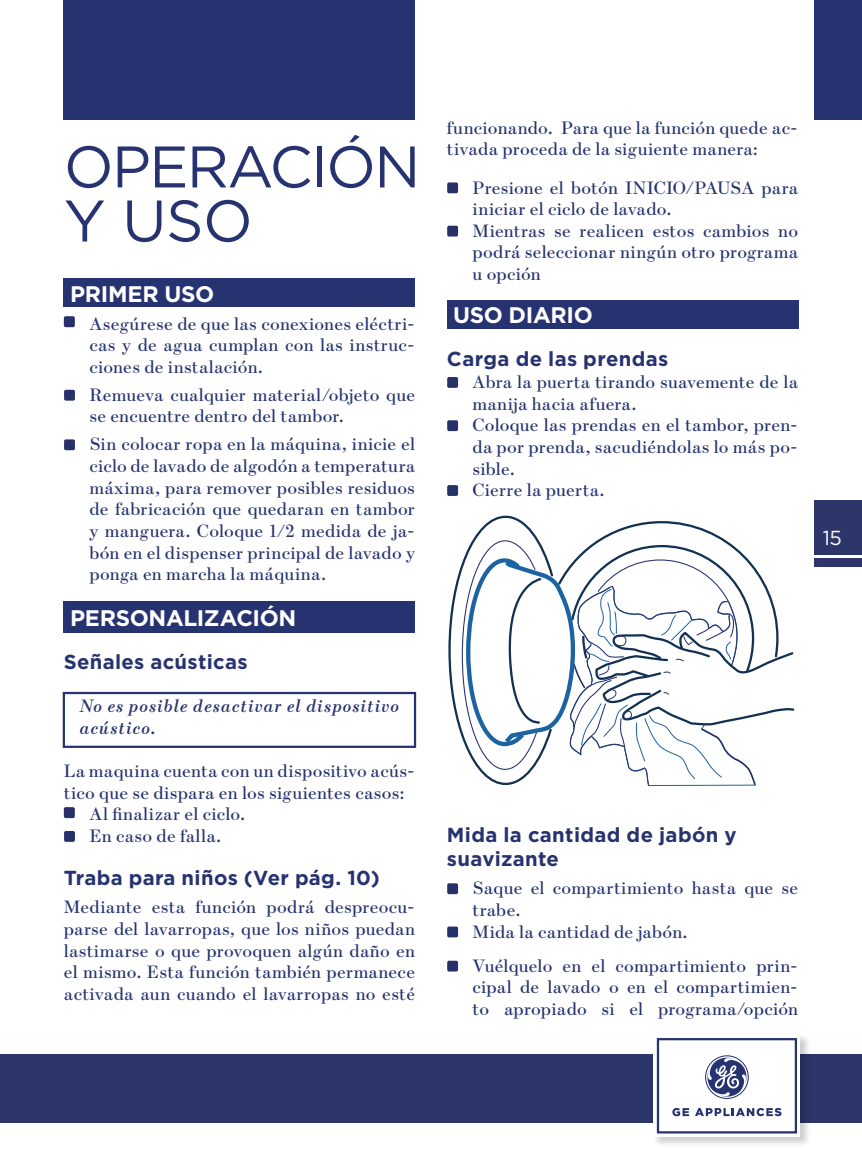
<style>
.page{position:relative;width:862px;height:1149px;background:#fff}
.page>*{position:absolute;margin:0;border:0;box-sizing:border-box;transform-origin:0 0}
.t1{font:58.5px/54px "Gotham";letter-spacing:-.03em;color:#263370}
.t2{font:700 22.5px "Gotham";letter-spacing:-.015em;color:#fff}
.t3{font:700 20.25px/24.3px "Gotham";letter-spacing:.015em;color:#263370}
.t4{font:20.25px "Gotham";color:#fff}
.t5{font:18px/21.6px "Escrow";letter-spacing:.015em;color:#263370}
.t6{font:italic 600 18px/21.6px "Escrow";letter-spacing:.065em;color:#263370}
</style>
<div class="page">
<div style="left:1px;top:1054px;width:860px;height:68px;background:#2d366a"></div>
<div style="left:651px;top:1032px;width:159px;height:115px;background:#000;opacity:.89"></div>
<div style="left:653px;top:1034px;width:146px;height:101px;background:linear-gradient(to right,#fff,#fff)"></div>
<div style="left:656px;top:1037px;width:140px;height:96px;background:#fff;border:2px solid #263370"></div>
<svg style="left:705px;top:1055px;width:43px;height:43px"></svg>
<svg style="left:672px;top:1108px;width:16px;height:7px"></svg>
<svg style="left:695px;top:1108px;width:86px;height:7px"></svg>
<div style="left:813px;top:500px;width:48px;height:66px;background:#2d366a"></div>
<hr style="left:813px;top:555px;width:48px;height:3px;background:#fff">
<div style="left:64px;top:600px;width:351px;height:32px;background:#263370"></div>
<div style="left:446px;top:300px;width:351px;height:28px;background:#263370"></div>
<div style="left:64px;top:278px;width:351px;height:28px;background:#263370"></div>
<div style="left:64px;top:0;width:351px;height:119px;background:#263370"></div>
<div style="left:447px;top:182px;width:11px;height:11px;background:#273068;border-radius:2px"></div>
<div style="left:447px;top:225px;width:11px;height:11px;background:#273068;border-radius:2px"></div>
<div style="left:447px;top:377px;width:11px;height:11px;background:#273068;border-radius:2px"></div>
<div style="left:447px;top:420px;width:11px;height:11px;background:#273068;border-radius:2px"></div>
<div style="left:447px;top:485px;width:11px;height:11px;background:#273068;border-radius:2px"></div>
<svg style="left:448px;top:515px;width:347px;height:271px"></svg>
<div style="left:447px;top:883px;width:11px;height:10px;background:#273068;border-radius:2px"></div>
<div style="left:447px;top:926px;width:11px;height:11px;background:#273068;border-radius:2px"></div>
<div style="left:447px;top:960px;width:11px;height:11px;background:#273068;border-radius:2px"></div>
<div style="left:64px;top:316px;width:11px;height:11px;background:#273068;border-radius:2px"></div>
<div style="left:64px;top:389px;width:11px;height:11px;background:#273068;border-radius:2px"></div>
<div style="left:64px;top:439px;width:11px;height:11px;background:#273068;border-radius:2px"></div>
<div style="left:63px;top:691px;width:353px;height:56px;background:#fff;border:2px solid #263370"></div>
<div style="left:64px;top:806px;width:11px;height:11px;background:#273068;border-radius:2px"></div>
<div style="left:64px;top:830px;width:11px;height:11px;background:#273068;border-radius:2px"></div>
<div style="left:813px;top:0;width:48px;height:119px;background:#263370"></div>
<h1 class="t1" style="left:64px;top:138px;width:358px">OPERACIÓN<br>Y USO</h1>
<p class="t2" style="left:70px;top:278px;width:146px">PRIMER USO</p>
<p class="t5" style="left:89px;top:312px;width:327px;text-align:justify">Asegúrese de que las conexiones eléctri&shy;cas y de agua cumplan con las instruc&shy;ciones de instalación.</p>
<p class="t5" style="left:89px;top:383px;width:327px">Remueva cualquier material/objeto que se encuentre dentro del tambor.</p>
<p class="t5" style="left:89px;top:433px;width:327px;text-align:justify">Sin colocar ropa en la máquina, inicie el ciclo de lavado de algodón a temperatura máxima, para remover posibles residuos de fabricación que quedaran en tambor y manguera. Coloque 1/2 medida de ja&shy;bón en el dispenser principal de lavado y ponga en marcha la máquina.</p>
<p class="t2" style="left:70px;top:602px;width:228px">PERSONALIZACIÓN</p>
<p class="t3" style="left:64px;top:649px;width:185px">Señales acústicas</p>
<p class="t6" style="left:80px;top:694px;width:320px">No es posible desactivar el dispositivo acústico.</p>
<p class="t5" style="left:64px;top:759px;width:352px">La maquina cuenta con un dispositivo acús-</p>
<p class="t5" style="left:64px;top:781px;width:342px">tico que se dispara en los siguientes casos:</p>
<p class="t5" style="left:89px;top:802px;width:157px">Al finalizar el ciclo.</p>
<p class="t5" style="left:89px;top:824px;width:133px">En caso de falla.</p>
<p class="t3" style="left:64px;top:865px;width:317px">Traba para niños (Ver pág. 10)</p>
<p class="t5" style="left:64px;top:895px;width:352px;text-align:justify">Mediante esta función podrá despreocu&shy;parse del lavarropas, que los niños puedan lastimarse o que provoquen algún daño en el mismo. Esta función también permanece activada aun cuando el lavarropas no esté</p>
<p class="t5" style="left:446px;top:116px;width:352px">funcionando. Para que la función quede ac&shy;tivada proceda de la siguiente manera:</p>
<p class="t5" style="left:472px;top:176px;width:327px">Presione el botón INICIO/PAUSA para iniciar el ciclo de lavado.<br>Mientras se realicen estos cambios no podrá seleccionar ningún otro programa u opción</p>
<p class="t2" style="left:453px;top:300px;width:141px">USO DIARIO</p>
<p class="t3" style="left:446px;top:347px;width:223px">Carga de las prendas</p>
<p class="t5" style="left:472px;top:370px;width:327px">Abra la puerta tirando suavemente de la manija hacia afuera.<br>Coloque las prendas en el tambor, pren&shy;da por prenda, sacudiéndolas lo más po&shy;sible.<br>Cierre la puerta.</p>
<p class="t4" style="left:822px;top:525px;width:21px">15</p>
<p class="t3" style="left:446px;top:822px;width:291px">Mida la cantidad de jabón y suavizante</p>
<p class="t5" style="left:472px;top:876px;width:327px">Saque el compartimiento hasta que se trabe.<br>Mida la cantidad de jabón.</p>
<p class="t5" style="left:472px;top:954px;width:327px;text-align:justify">Vuélquelo en el compartimiento prin&shy;cipal de lavado o en el compartimien&shy;to apropiado si el programa/opción</p>
</div>
